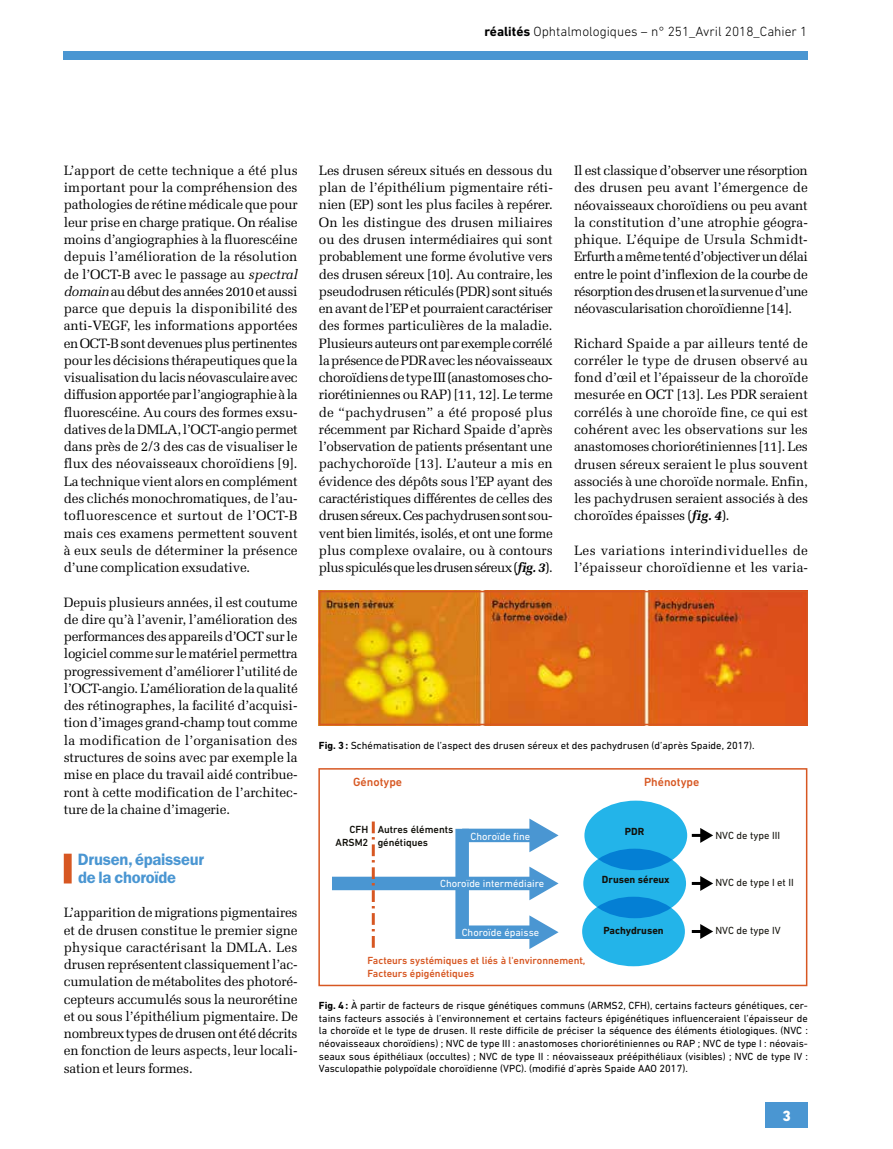
<style>
.page{position:relative;width:893px;height:1149px;background:#fff}
.page>*{position:absolute;margin:0;border:0;box-sizing:border-box;transform-origin:0 0}
.t1{font:600 16.5px/17.2px "ITC Franklin Gothic Std";letter-spacing:-.015em;color:#4a96d2}
.t2{font:800 15px "DIN Next LT Pro";color:#fff}
.t3{font:13.5px/17.2px "Melior";letter-spacing:-.015em;color:#000;text-align:justify}
.t4{font:13.5px/17.2px "Melior";letter-spacing:.025em;color:#000}
.t5{font:300 13.5px "DIN Next LT Pro";color:#000}
.t6{font:500 12px "DIN Next LT Pro";color:#d75722}
.t7{font:10.5px/12.6px "DIN Next LT Pro";color:#000;text-align:justify}
.t8{font:500 10.5px/12.6px "DIN Next LT Pro";color:#d75722}
.t9{font:10.5px "DIN Next LT Pro";color:#fff}
.t10{font:10.5px "DIN Next LT Pro";color:#12110b}
.t11{font:500 10.5px/12.6px "DIN Next LT Pro";color:#12110b;text-align:right}
.t12{font:700 10.5px "DIN Next LT Pro";color:#12110b}
.s1{font-weight:700}
.s2{font-style:italic}
.s3{font-weight:700;font-style:italic}
</style>
<div class="page">
<div style="left:63px;top:51px;width:744px;height:9px;background:#4a96d2"></div>
<div style="left:765px;top:1101px;width:43px;height:26px;background:#4a96d2"></div>
<svg style="left:64px;top:853px;width:8px;height:30px"></svg>
<img style="left:322px;top:593px;width:483px;height:129px">
<div style="left:319px;top:590px;width:489px;height:135px;border:2px solid #d75722"></div>
<div style="left:462px;top:828px;width:72px;height:13px;background:#4a96d2"></div>
<svg style="left:529px;top:818px;width:30px;height:34px"></svg>
<div style="left:332px;top:876px;width:202px;height:13px;background:#4a96d2"></div>
<svg style="left:529px;top:866px;width:30px;height:34px"></svg>
<div style="left:462px;top:925px;width:72px;height:13px;background:#4a96d2"></div>
<svg style="left:529px;top:915px;width:30px;height:33px"></svg>
<div style="left:455px;top:828px;width:14px;height:110px;background:#4a96d2"></div>
<div style="left:584px;top:800px;width:103px;height:69px;background:#23b4e9;border-radius:50%"></div>
<svg style="left:583px;top:848px;width:103px;height:69px;background:#1ca7e3"></svg>
<svg style="left:582px;top:896px;width:103px;height:69px;background:#1ea9e4"></svg>
<svg style="left:692px;top:828px;width:21px;height:14px"></svg>
<svg style="left:692px;top:876px;width:21px;height:14px"></svg>
<svg style="left:692px;top:924px;width:21px;height:14px"></svg>
<svg style="left:372px;top:821px;width:3px;height:126px"></svg>
<div style="left:318px;top:767px;width:489px;height:218px;border:2px solid #d75722"></div>
<p class="t5" style="left:484px;top:23px;width:324px"><span class="s1">réalités</span> Ophtalmologiques – n° 251_Avril 2018_Cahier 1</p>
<p class="t3" style="left:64px;top:162px;width:236px">L’apport de cette technique a été plus important pour la compréhension des pathologies de rétine médicale que pour leur prise en charge pratique. On réalise moins d’angiographies à la fluorescéine depuis l’amélioration de la résolution de l’OCT-B avec le passage au <span class="s2">spectral domain</span> au début des années 2010 et aussi parce que depuis la disponibilité des anti-VEGF, les informations apportées en OCT-B sont devenues plus pertinentes pour les décisions thérapeutiques que la visualisation du lacis néovasculaire avec diffusion apportée par l’angiographie à la fluorescéine. Au cours des formes exsu&shy;datives de la DMLA, l’OCT-angio permet dans près de 2/3 des cas de visualiser le flux des néovaisseaux choroïdiens [9].<br>La technique vient alors en complément des clichés monochromatiques, de l’au&shy;tofluorescence et surtout de l’OCT-B mais ces examens permettent souvent à eux seuls de déterminer la présence d’une complication exsudative.</p>
<p class="t3" style="left:64px;top:593px;width:235px">Depuis plusieurs années, il est coutume de dire qu’à l’avenir, l’amélioration des performances des appareils d’OCT sur le logiciel comme sur le matériel permettra progressivement d’améliorer l’utilité de l’OCT-angio. L’amélioration de la qualité des rétinographes, la facilité d’acquisi&shy;tion d’images grand-champ tout comme la modification de l’organisation des structures de soins avec par exemple la mise en place du travail aidé contribue&shy;ront à cette modification de l’architec&shy;ture de la chaine d’imagerie.</p>
<p class="t1" style="left:78px;top:850px;width:128px">Drusen, épaisseur de la choroïde</p>
<p class="t3" style="left:64px;top:903px;width:236px">L’apparition de migrations pigmentaires et de drusen constitue le premier signe physique caractérisant la DMLA. Les drusen représentent classiquement l’ac&shy;cumulation de métabolites des photoré&shy;cepteurs accumulés sous la neurorétine et ou sous l’épithélium pigmentaire. De nombreux types de drusen ont été décrits en fonction de leurs aspects, leur locali&shy;sation et leurs formes.</p>
<p class="t3" style="left:319px;top:162px;width:235px">Les drusen séreux situés en dessous du plan de l’épithélium pigmentaire réti&shy;nien (EP) sont les plus faciles à repérer.<br>On les distingue des drusen miliaires ou des drusen intermédiaires qui sont probablement une forme évolutive vers des drusen séreux [10]. Au contraire, les pseudodrusen réticulés (PDR) sont situés en avant de l’EP et pourraient caractériser des formes particulières de la maladie.<br>Plusieurs auteurs ont par exemple corrélé la présence de PDR avec les néovaisseaux choroïdiens de type III (anastomoses cho&shy;riorétiniennes ou RAP) [11, 12]. Le terme de “pachydrusen” a été proposé plus récemment par Richard Spaide d’après l’observation de patients présentant une pachychoroïde [13]. L’auteur a mis en évidence des dépôts sous l’EP ayant des caractéristiques différentes de celles des drusen séreux. Ces pachydrusen sont sou&shy;vent bien limités, isolés, et ont une forme plus complexe ovalaire, ou à contours plus spiculés que les drusen séreux (<span class="s3">fig.3</span>).</p>
<p class="t3" style="left:574px;top:162px;width:235px">Il est classique d’observer une résorption des drusen peu avant l’émergence de néovaisseaux choroïdiens ou peu avant la constitution d’une atrophie géogra&shy;phique. L’équipe de Ursula Schmidt-Erfurth a même tenté d’objectiver un délai entre le point d’inflexion de la courbe de résorption des drusen et la survenue d’une néovascularisation choroïdienne [14].</p>
<p class="t3" style="left:574px;top:334px;width:236px">Richard Spaide a par ailleurs tenté de corréler le type de drusen observé au fond d’œil et l’épaisseur de la choroïde mesurée en OCT [13]. Les PDR seraient corrélés à une choroïde fine, ce qui est cohérent avec les observations sur les anastomoses choriorétiniennes [11]. Les drusen séreux seraient le plus souvent associés à une choroïde normale. Enfin, les pachydrusen seraient associés à des choroïdes épaisses (<span class="s3">fig. 4</span>).</p>
<p class="t4" style="left:574px;top:541px;width:236px">Les variations interindividuelles de l’épaisseur choroïdienne et les varia-</p>
<p class="t7" style="left:319px;top:739px;width:437px"><span class="s1">Fig. 3:</span> Schématisation de l’aspect des drusen séreux et des pachydrusen (d’après Spaide, 2017).</p>
<p class="t6" style="left:353px;top:775px;width:51px">Génotype</p>
<p class="t6" style="left:644px;top:775px;width:57px">Phénotype</p>
<p class="t11" style="left:336px;top:823px;width:34px">CFH<br>ARSM2</p>
<p class="t11" style="left:378px;top:823px;width:77px;text-align:left">Autres éléments génétiques</p>
<p class="t9" style="left:470px;top:829px;width:61px">Choroïde fine</p>
<p class="t9" style="left:440px;top:877px;width:106px">Choroïde intermédiaire</p>
<p class="t12" style="left:625px;top:825px;width:21px">PDR</p>
<p class="t12" style="left:602px;top:873px;width:69px">Drusen séreux</p>
<p class="t9" style="left:462px;top:925px;width:79px">Choroïde épaisse</p>
<p class="t8" style="left:367px;top:954px;width:220px">Facteurs systémiques et liés à l'environnement,<br>Facteurs épigénétiques</p>
<p class="t12" style="left:603px;top:923px;width:62px">Pachydrusen</p>
<p class="t10" style="left:715px;top:828px;width:66px">NVC de type III</p>
<p class="t10" style="left:715px;top:876px;width:80px">NVC de type I et II</p>
<p class="t10" style="left:715px;top:923px;width:67px">NVC de type IV</p>
<p class="t7" style="left:319px;top:998px;width:490px"><span class="s1">Fig. 4:</span> À partir de facteurs de risque génétiques communs (ARMS2, CFH), certains facteurs génétiques, cer&shy;tains facteurs associés à l’environnement et certains facteurs épigénétiques influenceraient l’épaisseur de la choroïde et le type de drusen. Il reste difficile de préciser la séquence des éléments étiologiques. (NVC : néovaisseaux choroïdiens) ; NVC de type III : anastomoses choriorétiniennes ou RAP ; NVC de type I : néovais&shy;seaux sous épithéliaux (occultes) ; NVC de type II : néovaisseaux préépithéliaux (visibles) ; NVC de type IV :<br>Vasculopathie polypoïdale choroïdienne (VPC). (modifié d’après Spaide AAO 2017).</p>
<p class="t2" style="left:782px;top:1106px;width:10px">3</p>
</div>
